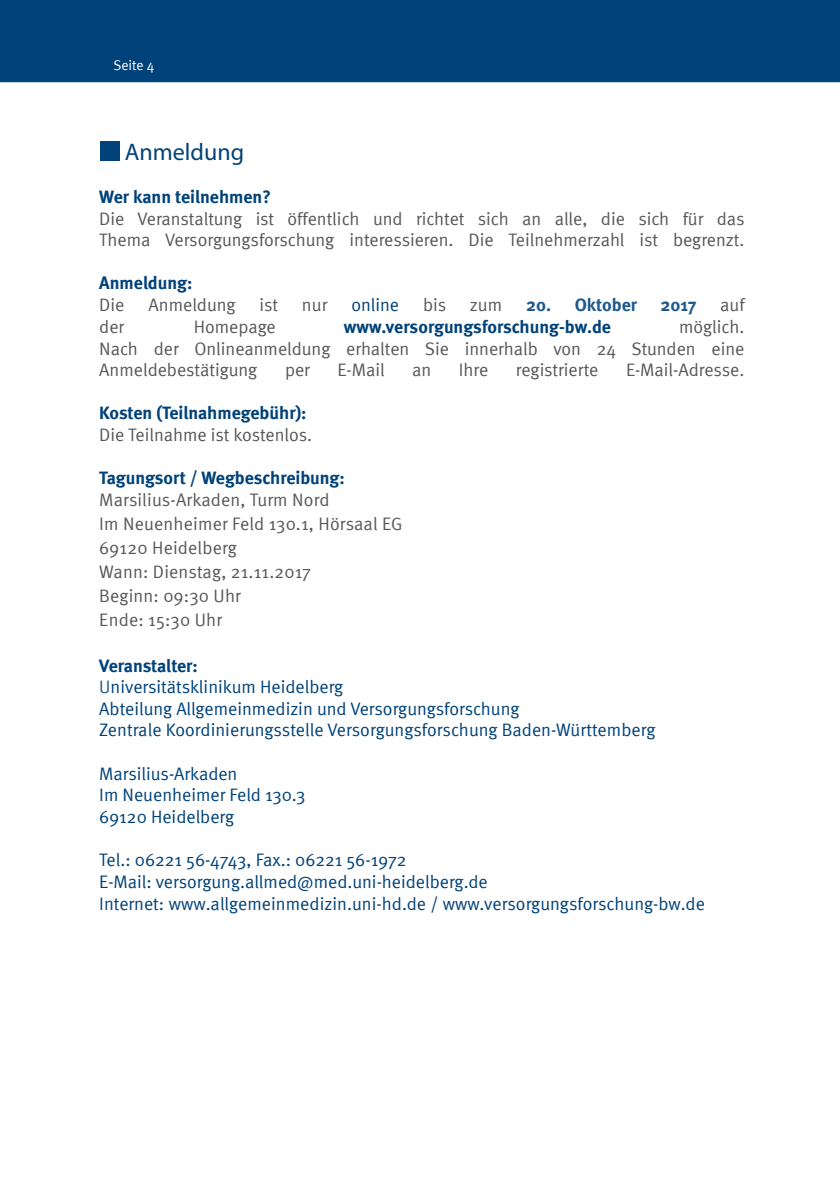
<style>
.page{position:relative;width:840px;height:1191px;background:#fff}
.page>*{position:absolute;margin:0;border:0;box-sizing:border-box;transform-origin:0 0}
.fließtext{font:24px "Myriad Pro";color:#004279}
.fließtext-2{font:18px/21.6px "Meta Normal";color:#57585a}
.fließtext-3{font:18px "Meta Normal";color:#004279}
.fließtext-4{font:700 18px "Meta";color:#004279}
.fließtext-5{font:700 18px "Meta";color:#20598e}
.t1{font:14px "Meta Normal";color:#fff}
.s1{color:#20598e}
</style>
<div class="page">
<div style="left:0;top:0;width:839px;height:82px;background:#004279"></div>
<div style="left:101px;top:142px;width:19px;height:19px;background:#004279"></div>
<p class="t1" style="left:113px;top:57px;width:42px">Seite 4</p>
<p class="fließtext" style="left:125px;top:137px;width:121px">Anmeldung</p>
<p class="fließtext-4" style="left:99px;top:186px;width:173px">Wer kann teilnehmen?</p>
<p class="fließtext-2" style="left:99px;top:207px;width:646px">Die Veranstaltung ist öffentlich und richtet sich an alle, die sich für das</p>
<p class="fließtext-2" style="left:99px;top:229px;width:646px">Thema Versorgungsforschung interessieren. Die Teilnehmerzahl ist begrenzt.</p>
<p class="fließtext-4" style="left:99px;top:272px;width:94px">Anmeldung:</p>
<p class="fließtext-2" style="left:99px;top:294px;width:27px">Die</p>
<p class="fließtext-2" style="left:148px;top:294px;width:88px">Anmeldung</p>
<p class="fließtext-2" style="left:259px;top:294px;width:20px">ist</p>
<p class="fließtext-2" style="left:302px;top:294px;width:27px">nur</p>
<p class="fließtext-3" style="left:351px;top:294px;width:49px">online</p>
<p class="fließtext-2" style="left:423px;top:294px;width:25px">bis</p>
<p class="fließtext-2" style="left:469px;top:294px;width:34px">zum</p>
<p class="fließtext-5" style="left:526px;top:294px;width:112px">20. Oktober</p>
<p class="fließtext-5" style="left:660px;top:294px;width:38px">2017</p>
<p class="fließtext-2" style="left:719px;top:294px;width:26px">auf</p>
<p class="fließtext-2" style="left:99px;top:316px;width:26px">der</p>
<p class="fließtext-2" style="left:193px;top:316px;width:84px">Homepage</p>
<p class="fließtext-4" style="left:343px;top:316px;width:269px">www.versorgungsforschung-bw.de</p>
<p class="fließtext-2" style="left:678px;top:316px;width:67px">möglich.</p>
<p class="fließtext-2" style="left:99px;top:337px;width:646px">Nach der Onlineanmeldung erhalten Sie innerhalb von 24 Stunden eine<br>Anmeldebestätigung</p>
<p class="fließtext-2" style="left:285px;top:359px;width:26px">per</p>
<p class="fließtext-2" style="left:337px;top:359px;width:49px">E-Mail</p>
<p class="fließtext-2" style="left:412px;top:359px;width:21px">an</p>
<p class="fließtext-2" style="left:458px;top:359px;width:31px">Ihre</p>
<p class="fließtext-2" style="left:515px;top:359px;width:84px">registrierte</p>
<p class="fließtext-2" style="left:625px;top:359px;width:120px">E-Mail-Adresse.</p>
<p class="fließtext-4" style="left:99px;top:402px;width:208px">Kosten (Teilnahmegebühr):</p>
<p class="fließtext-2" style="left:99px;top:424px;width:214px">Die Teilnahme ist kostenlos.</p>
<p class="fließtext-4" style="left:99px;top:467px;width:247px">Tagungsort / Wegbeschreibung:</p>
<p class="fließtext-2" style="left:99px;top:489px;width:232px">Marsilius-Arkaden, Turm Nord</p>
<p class="fließtext-2" style="left:99px;top:513px;width:304px">Im Neuenheimer Feld 130.1, Hörsaal EG</p>
<p class="fließtext-2" style="left:99px;top:537px;width:139px">69120 Heidelberg</p>
<p class="fließtext-2" style="left:99px;top:561px;width:213px">Wann: Dienstag, 21.11.2017</p>
<p class="fließtext-2" style="left:99px;top:585px;width:143px">Beginn: 09:30 Uhr</p>
<p class="fließtext-2" style="left:99px;top:609px;width:124px">Ende: 15:30 Uhr</p>
<p class="fließtext-4" style="left:99px;top:654px;width:100px">Veranstalter:</p>
<p class="fließtext-3" style="left:99px;top:676px;width:245px"><span class="s1">U</span>niversitätsklinikum Heidelberg</p>
<p class="fließtext-3" style="left:99px;top:698px;width:421px">Abteilung Allgemeinmedizin und Versorgungsforschung</p>
<p class="fließtext-3" style="left:99px;top:719px;width:557px">Zentrale Koordinierungsstelle Versorgungsforschung Baden-Württemberg</p>
<p class="fließtext-3" style="left:99px;top:763px;width:140px">Marsilius-Arkaden</p>
<p class="fließtext-3" style="left:99px;top:784px;width:207px">Im Neuenheimer Feld 130.3</p>
<p class="fließtext-3" style="left:99px;top:806px;width:136px">69120 Heidelberg</p>
<p class="fließtext-3" style="left:99px;top:849px;width:308px">Tel.: 06221 56-4743, Fax.: 06221 56-1972</p>
<p class="fließtext-3" style="left:99px;top:871px;width:390px">E-Mail: versorgung.allmed@med.uni-heidelberg.de</p>
<p class="fließtext-3" style="left:99px;top:893px;width:606px">Internet: www.allgemeinmedizin.uni-hd.de / www.versorgungsforschung-bw.de</p>
</div>
